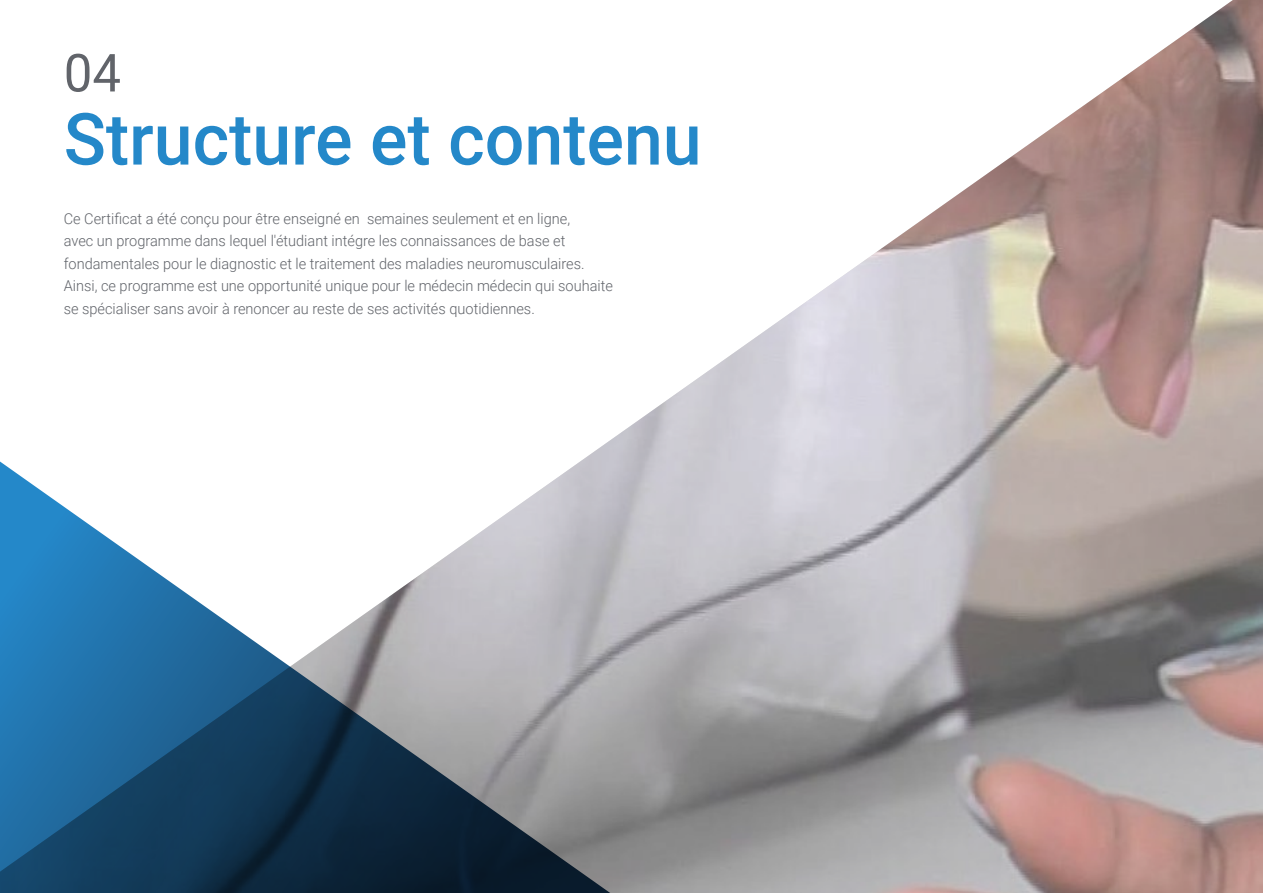
<style>
.page{position:relative;width:1263px;height:893px;background:#fff}
.page>*{position:absolute;margin:0;border:0;box-sizing:border-box;transform-origin:0 0}
.t1{font:500 72px "Roboto";color:#2488c9}
.t2{font:52.5px "Roboto";color:#61646a}
.t3{font:300 15px/22.5px "Roboto";color:#61646a}
</style>
<div class="page">
<img style="left:602px;top:0;width:661px;height:893px">
<svg style="left:0;top:446px;width:640px;height:447px"></svg>
<h2 class="t2" style="left:64px;top:36px;width:59px">04</h2>
<h1 class="t1" style="left:64px;top:89px;width:639px">Structure et contenu</h1>
<p class="t3" style="left:64px;top:207px;width:551px">Ce Certificat a été conçu pour être enseigné en semaines seulement et en ligne,<br>avec un programme dans lequel l'étudiant intégre les connaissances de base et fondamentales pour le diagnostic et le traitement des maladies neuromusculaires.<br>Ainsi, ce programme est une opportunité unique pour le médecin médecin qui souhaite se spécialiser sans avoir à renoncer au reste de ses activités quotidiennes.</p>
</div>
